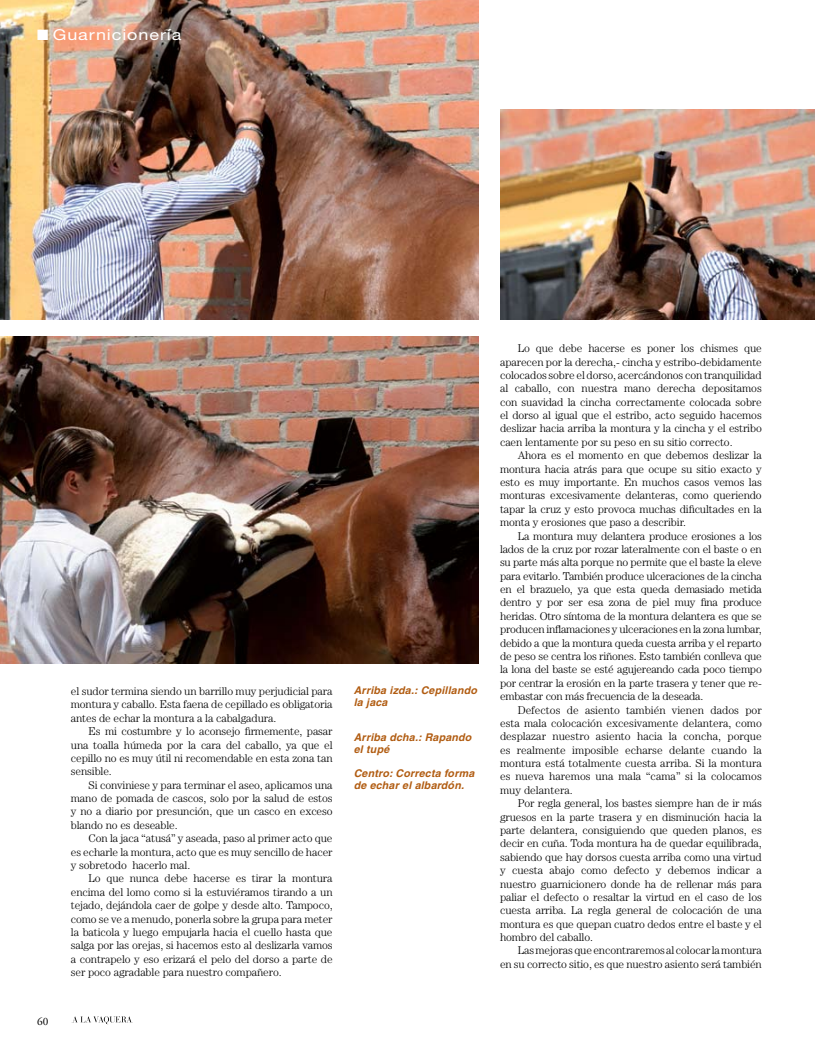
<style>
.page{position:relative;width:815px;height:1053px;background:#fff}
.page>*{position:absolute;margin:0;border:0;box-sizing:border-box;transform-origin:0 0}
.t1{font:15px "Helvetica Neue";letter-spacing:.05em;color:#fff;scale:1.2 1}
.t2{font:300 11.25px/13.4px "Century";letter-spacing:-.01em;color:#000;text-align:justify}
.t3{font:11.25px "Adobe Garamond";color:#000}
.t4{font:italic 700 10.62px/11.9px "Helvetica";letter-spacing:.02em;color:#b15c11}
</style>
<div class="page">
<svg style="left:72px;top:1016px;width:61px;height:7px"></svg>
<img style="left:0;top:0;width:479px;height:319px">
<img style="left:0;top:337px;width:479px;height:326px">
<img style="left:500px;top:110px;width:315px;height:209px">
<h1 class="t1" style="left:37px;top:26px;width:122px">■ Guarnicionería</h1>
<p class="t3" style="left:37px;top:1014px;width:13px">60</p>
<p class="t2" style="left:71px;top:684px;width:263px">el sudor termina siendo un barrillo muy perjudicial para montura y caballo. Esta faena de cepillado es obligatoria antes de echar la montura a la cabalgadura.</p>
<p class="t2" style="left:71px;top:724px;width:263px;text-indent:18px">Es mi costumbre y lo aconsejo firmemente, pasar una toalla húmeda por la cara del caballo, ya que el cepillo no es muy útil ni recomendable en esta zona tan sensible.</p>
<p class="t2" style="left:71px;top:778px;width:263px;text-indent:18px">Si conviniese y para terminar el aseo, aplicamos una mano de pomada de cascos, solo por la salud de estos y no a diario por presunción, que un casco en exceso blando no es deseable.</p>
<p class="t2" style="left:71px;top:831px;width:263px;text-indent:18px">Con la jaca “atusá” y aseada, paso al primer acto que es echarle la montura, acto que es muy sencillo de hacer y sobretodo hacerlo mal.</p>
<p class="t2" style="left:71px;top:871px;width:263px;text-indent:18px">Lo que nunca debe hacerse es tirar la montura encima del lomo como si la estuviéramos tirando a un tejado, dejándola caer de golpe y desde alto. Tampoco, como se ve a menudo, ponerla sobre la grupa para meter la baticola y luego empujarla hacia el cuello hasta que salga por las orejas, si hacemos esto al deslizarla vamos a contrapelo y eso erizará el pelo del dorso a parte de ser poco agradable para nuestro compañero.</p>
<p class="t4" style="left:354px;top:684px;width:125px">Arriba izda.: Cepillando la jaca</p>
<p class="t4" style="left:354px;top:731px;width:119px">Arriba dcha.: Rapando el tupé</p>
<p class="t4" style="left:354px;top:767px;width:122px">Centro: Correcta forma de echar el albardón.</p>
<p class="t2" style="left:500px;top:341px;width:263px;text-indent:18px">Lo que debe hacerse es poner los chismes que aparecen por la derecha,- cincha y estribo-debidamente colocados sobre el dorso, acercándonos con tranquilidad al caballo, con nuestra mano derecha depositamos con suavidad la cincha correctamente colocada sobre el dorso al igual que el estribo, acto seguido hacemos deslizar hacia arriba la montura y la cincha y el estribo caen lentamente por su peso en su sitio correcto.</p>
<p class="t2" style="left:500px;top:448px;width:263px;text-indent:18px">Ahora es el momento en que debemos deslizar la montura hacia atrás para que ocupe su sitio exacto y esto es muy importante. En muchos casos vemos las monturas excesivamente delanteras, como queriendo tapar la cruz y esto provoca muchas dificultades en la monta y erosiones que paso a describir.</p>
<p class="t2" style="left:500px;top:529px;width:263px;text-indent:18px">La montura muy delantera produce erosiones a los lados de la cruz por rozar lateralmente con el baste o en su parte más alta porque no permite que el baste la eleve para evitarlo. También produce ulceraciones de la cincha en el brazuelo, ya que esta queda demasiado metida dentro y por ser esa zona de piel muy fina produce heridas. Otro síntoma de la montura delantera es que se producen inflamaciones y ulceraciones en la zona lumbar, debido a que la montura queda cuesta arriba y el reparto de peso se centra los riñones. Esto también conlleva que la lona del baste se esté agujereando cada poco tiempo por centrar la erosión en la parte trasera y tener que re&shy;embastar con más frecuencia de la deseada.</p>
<p class="t2" style="left:500px;top:702px;width:263px;text-indent:18px">Defectos de asiento también vienen dados por esta mala colocación excesivamente delantera, como desplazar nuestro asiento hacia la concha, porque es realmente imposible echarse delante cuando la montura está totalmente cuesta arriba. Si la montura es nueva haremos una mala “cama” si la colocamos muy delantera.</p>
<p class="t2" style="left:500px;top:796px;width:263px;text-indent:18px">Por regla general, los bastes siempre han de ir más gruesos en la parte trasera y en disminución hacia la parte delantera, consiguiendo que queden planos, es decir en cuña. Toda montura ha de quedar equilibrada, sabiendo que hay dorsos cuesta arriba como una virtud y cuesta abajo como defecto y debemos indicar a nuestro guarnicionero donde ha de rellenar más para paliar el defecto o resaltar la virtud en el caso de los cuesta arriba. La regla general de colocación de una montura es que quepan cuatro dedos entre el baste y el hombro del caballo.</p>
<p class="t2" style="left:500px;top:943px;width:263px;text-align:right">Las mejoras que encontraremos al colocar la montura<br>en su correcto sitio, es que nuestro asiento será también</p>
</div>
